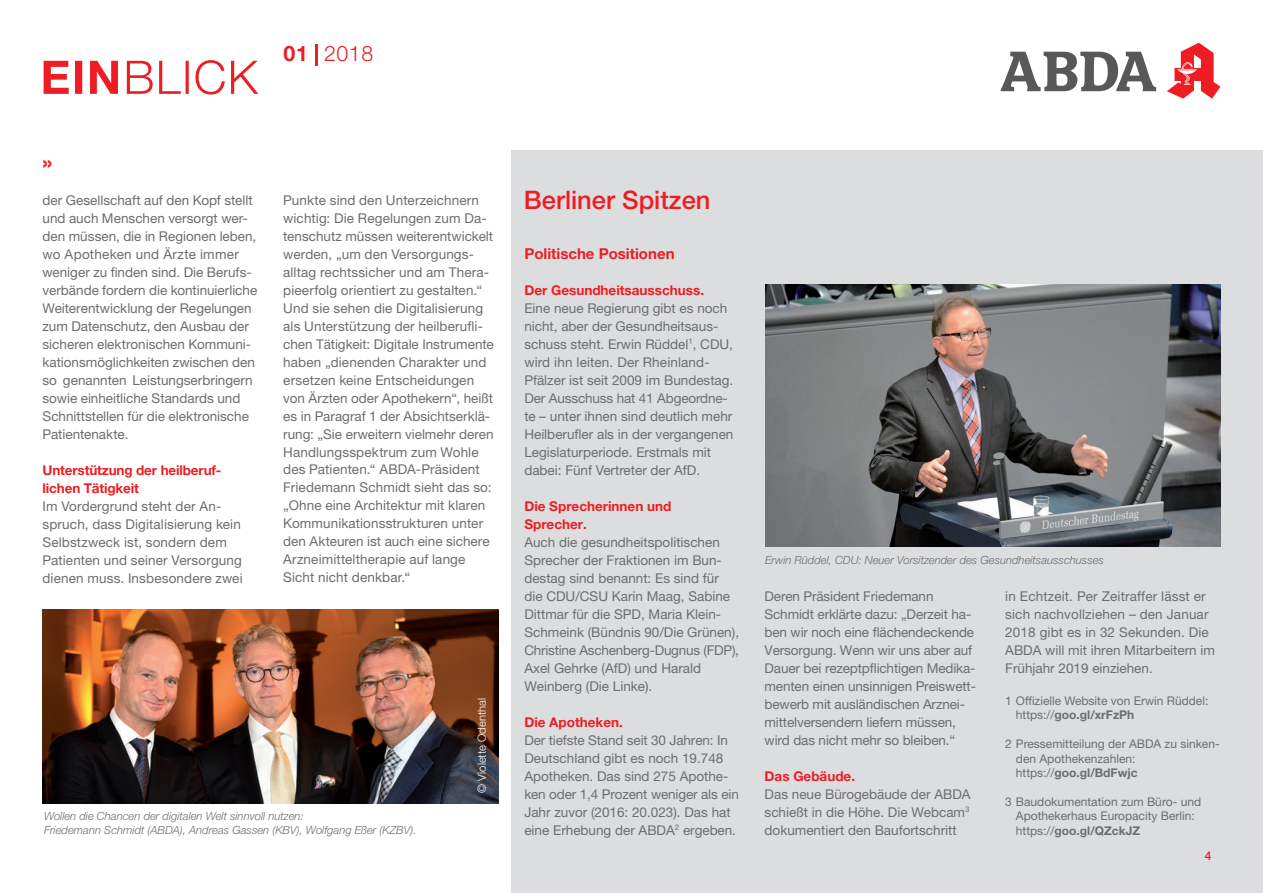
<style>
.page{position:relative;width:1263px;height:893px;background:#fff}
.page>*{position:absolute;margin:0;border:0;box-sizing:border-box;transform-origin:0 0}
.t1{font:500 25.5px "Helvetica Neue LT Std";color:#ee1d23}
.t2{font:700 22.5px "Helvetica Neue LT Std";color:#ee1d23}
.t3{font:300 21.3px "Helvetica Neue LT Std";color:#ee1d23}
.t4{font:700 15px "Helvetica Neue LT Std";color:#ee1d23}
.t5{font:13.5px/18px "Helvetica Neue LT Std";color:#6c6d70}
.t6{font:13.5px/18px "Helvetica Neue LT Pro";color:#6c6d70}
.t7{font:700 13.5px/18px "Helvetica Neue LT Pro";color:#ee1d23}
.t8{font:700 13.5px "Helvetica Neue LT Std";color:#ee1d23}
.t9{font:12px/14.4px "Helvetica Neue LT Std";color:#6c6d70}
.t10{font:500 12px "Helvetica Neue LT Pro";color:#ee1d23}
.t11{font:italic 300 11.25px/13.5px "Helvetica Neue LT Std";color:#6c6d70}
.t12{font:300 11.25px "Helvetica Neue LT Std";color:#fff}
.s1{font-weight:700}
</style>
<div class="page">
<div style="left:511px;top:151px;width:752px;height:742px;background:#dcdddf"></div>
<svg style="left:44px;top:60px;width:214px;height:35px"></svg>
<hr style="left:315px;top:44px;width:2px;height:22px;background:#ee1d23">
<svg style="left:1167px;top:43px;width:53px;height:56px"></svg>
<svg style="left:1001px;top:52px;width:155px;height:39px"></svg>
<img style="left:765px;top:284px;width:455px;height:263px">
<img style="left:43px;top:609px;width:455px;height:195px">
<h3 class="t3" style="left:284px;top:41px;width:91px"><span class="s1">01</span> 2018</h3>
<h2 class="t2" style="left:43px;top:148px;width:11px">»</h2>
<p class="t5" style="left:43px;top:191px;width:216px">der Gesellschaft auf den Kopf stellt und auch Menschen versorgt wer&shy;den müssen, die in Regionen leben, wo Apotheken und Ärzte immer weniger zu finden sind. Die Berufs&shy;verbände fordern die kontinuierliche Weiterentwicklung der Regelungen zum Datenschutz, den Ausbau der sicheren elektronischen Kommuni&shy;kationsmöglichkeiten zwischen den so genannten Leistungserbringern sowie einheitliche Standards und Schnittstellen für die elektronische Patientenakte.</p>
<p class="t7" style="left:43px;top:460px;width:180px">Unterstützung der heilberuf&shy;lichen Tätigkeit</p>
<p class="t5" style="left:43px;top:497px;width:202px">Im Vordergrund steht der An&shy;spruch, dass Digitalisierung kein<br>Selbstzweck ist, sondern dem<br>Patienten und seiner Versorgung dienen muss. Insbesondere zwei</p>
<p class="t5" style="left:283px;top:191px;width:212px">Punkte sind den Unterzeichnern wichtig: Die Regelungen zum Da&shy;tenschutz müssen weiterentwickelt werden, „um den Versorgungs&shy;alltag rechtssicher und am Thera&shy;pieerfolg orientiert zu gestalten.“ Und sie sehen die Digitalisierung als Unterstützung der heilberufli&shy;chen Tätigkeit: Digitale Instrumente haben „dienenden Charakter und ersetzen keine Entscheidungen von Ärzten oder Apothekern“, heißt es in Paragraf 1 der Absichtserklä&shy;rung: „Sie erweitern vielmehr deren Handlungsspektrum zum Wohle des Patienten.“ ABDA-Präsident Friedemann Schmidt sieht das so: „Ohne eine Architektur mit klaren Kommunikationsstrukturen unter den Akteuren ist auch eine sichere Arzneimitteltherapie auf lange Sicht nicht denkbar.“</p>
<p class="t12" style="left:475px;top:793px;width:96px;rotate:-90deg">© Violette Odenthal</p>
<p class="t11" style="left:44px;top:809px;width:374px">Wollen die Chancen der digitalen Welt sinnvoll nutzen:<br>Friedemann Schmidt (ABDA), Andreas Gassen (KBV), Wolfgang Eßer (KZBV).</p>
<h1 class="t1" style="left:524px;top:184px;width:188px">Berliner Spitzen</h1>
<p class="t4" style="left:524px;top:244px;width:152px">Politische Positionen</p>
<p class="t8" style="left:524px;top:281px;width:181px">Der Gesundheitsausschuss.</p>
<p class="t5" style="left:524px;top:299px;width:211px">Eine neue Regierung gibt es noch nicht, aber der Gesundheitsaus&shy;schuss steht. Erwin Rüddel<sup>1</sup>, CDU, wird ihn leiten. Der Rheinland-Pfälzer ist seit 2009 im Bundestag.<br>Der Ausschuss hat 41 Abgeordne&shy;te – unter ihnen sind deutlich mehr Heilberufler als in der vergangenen Legislaturperiode. Erstmals mit dabei: Fünf Vertreter der AfD.</p>
<p class="t7" style="left:524px;top:496px;width:149px">Die Sprecherinnen und<br>Sprecher.</p>
<p class="t6" style="left:524px;top:533px;width:216px">Auch die gesundheitspolitischen<br>Sprecher der Fraktionen im Bun&shy;destag sind benannt: Es sind für die CDU/CSU Karin Maag, Sabine<br>Dittmar für die SPD, Maria Klein-<br>Schmeink (Bündnis 90/Die Grünen),<br>Christine Aschenberg-Dugnus (FDP),<br>Axel Gehrke (AfD) und Harald<br>Weinberg (Die Linke).</p>
<p class="t7" style="left:524px;top:712px;width:100px">Die Apotheken.</p>
<p class="t6" style="left:524px;top:730px;width:216px">Der tiefste Stand seit 30 Jahren: In Deutschland gibt es noch 19.748<br>Apotheken. Das sind 275 Apothe&shy;ken oder 1,4 Prozent weniger als ein Jahr zuvor (2016: 20.023). Das hat eine Erhebung der ABDA<sup>2</sup> ergeben.</p>
<p class="t11" style="left:765px;top:553px;width:340px">Erwin Rüddel, CDU: Neuer Vorsitzender des Gesundheitsausschusses</p>
<p class="t6" style="left:765px;top:587px;width:213px">Deren Präsident Friedemann Schmidt erklärte dazu: „Derzeit ha&shy;ben wir noch eine flächendeckende Versorgung. Wenn wir uns aber auf Dauer bei rezeptpflichtigen Medika&shy;menten einen unsinnigen Preiswett&shy;bewerb mit ausländischen Arznei&shy;mittelversendern liefern müssen, wird das nicht mehr so bleiben.“</p>
<p class="t7" style="left:765px;top:766px;width:92px">Das Gebäude.</p>
<p class="t6" style="left:765px;top:785px;width:208px;text-align:justify">Das neue Bürogebäude der ABDA schießt in die Höhe. Die Webcam<sup>3 </sup>dokumentiert den Baufortschritt</p>
<p class="t6" style="left:1005px;top:587px;width:211px">in Echtzeit. Per Zeitraffer lässt er sich nachvollziehen – den Januar<br>2018 gibt es in 32 Sekunden. Die<br>ABDA will mit ihren Mitarbeitern im<br>Frühjahr 2019 einziehen.</p>
<p class="t9" style="left:1016px;top:693px;width:194px;text-indent:-11px">1 Offizielle Website von Erwin Rüddel: https://<span class="s1">goo.gl/xrFzPh</span></p>
<p class="t9" style="left:1016px;top:736px;width:205px;text-indent:-11px">2 Pressemitteilung der ABDA zu sinken&shy;den Apothekenzahlen: https://<span class="s1">goo.gl/BdFwjc</span></p>
<p class="t9" style="left:1016px;top:794px;width:187px;text-indent:-11px">3 Baudokumentation zum Büro- und<br>Apothekerhaus Europacity Berlin: https://<span class="s1">goo.gl/QZckJZ</span></p>
<p class="t10" style="left:1205px;top:849px;width:8px">4</p>
</div>
